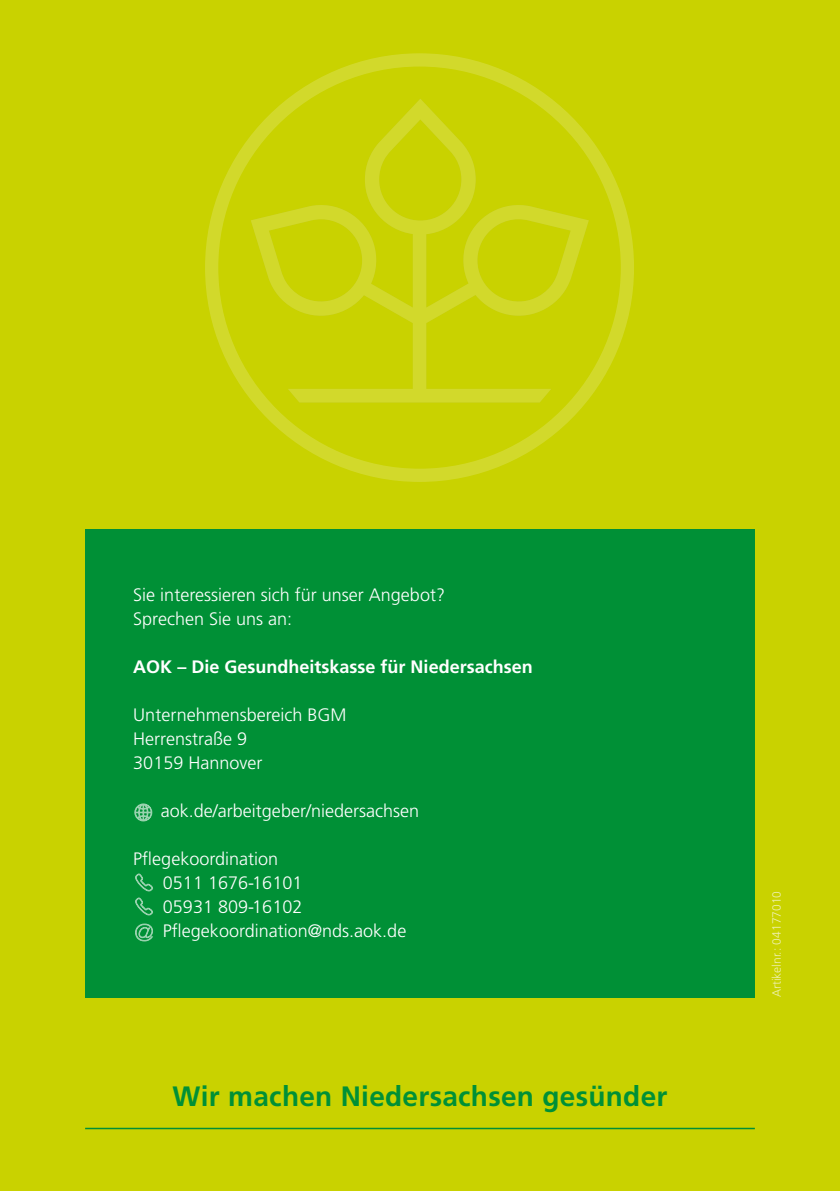
<style>
.page{position:relative;width:840px;height:1191px;background:#fff}
.page>*{position:absolute;margin:0;border:0;box-sizing:border-box;transform-origin:0 0}
.t1{font:700 28px "Frutiger LT Pro";letter-spacing:.01em;color:#009036}
.t2{font:300 18px/24px "Frutiger LT Pro";color:#fff}
.t3{font:700 18px "Frutiger LT Pro";color:#fff}
.t4{font:300 12px "Frutiger LT Pro";color:#fff}
</style>
<div class="page">
<div style="left:0;top:0;width:839px;height:1191px;background:#c9d200"></div>
<hr style="left:85px;top:1127px;width:669px;height:2px;background:#009036">
<div style="left:205px;top:53px;width:428px;height:429px;border:13px solid #fff;border-radius:50%"></div>
<svg style="left:251px;top:99px;width:337px;height:303px"></svg>
<div style="left:85px;top:529px;width:669px;height:468px;background:#009036"></div>
<svg style="left:135px;top:803px;width:17px;height:18px"></svg>
<svg style="left:135px;top:873px;width:18px;height:18px"></svg>
<svg style="left:135px;top:897px;width:18px;height:18px"></svg>
<svg style="left:135px;top:923px;width:18px;height:18px"></svg>
<p class="t2" style="left:133px;top:583px;width:313px">Sie interessieren sich für unser Angebot?<br>Sprechen Sie uns an:</p>
<p class="t3" style="left:133px;top:656px;width:401px">AOK – Die Gesundheitskasse für Niedersachsen</p>
<p class="t2" style="left:133px;top:703px;width:215px">Unternehmensbereich BGM<br>Herrenstraße 9<br>30159 Hannover</p>
<p class="t2" style="left:161px;top:799px;width:260px">aok.de/arbeitgeber/niedersachsen</p>
<p class="t2" style="left:163px;top:847px;width:245px;text-indent:-30px">Pflegekoordination<br>0511 1676-16101<br>05931 809-16102<br>Pflegekoordination@nds.aok.de</p>
<h1 class="t1" style="left:172px;top:1079px;width:496px">Wir machen Niedersachsen gesünder</h1>
<p class="t4" style="left:769px;top:997px;width:108px;rotate:-90deg">Artikelnr.: 04177010</p>
</div>
